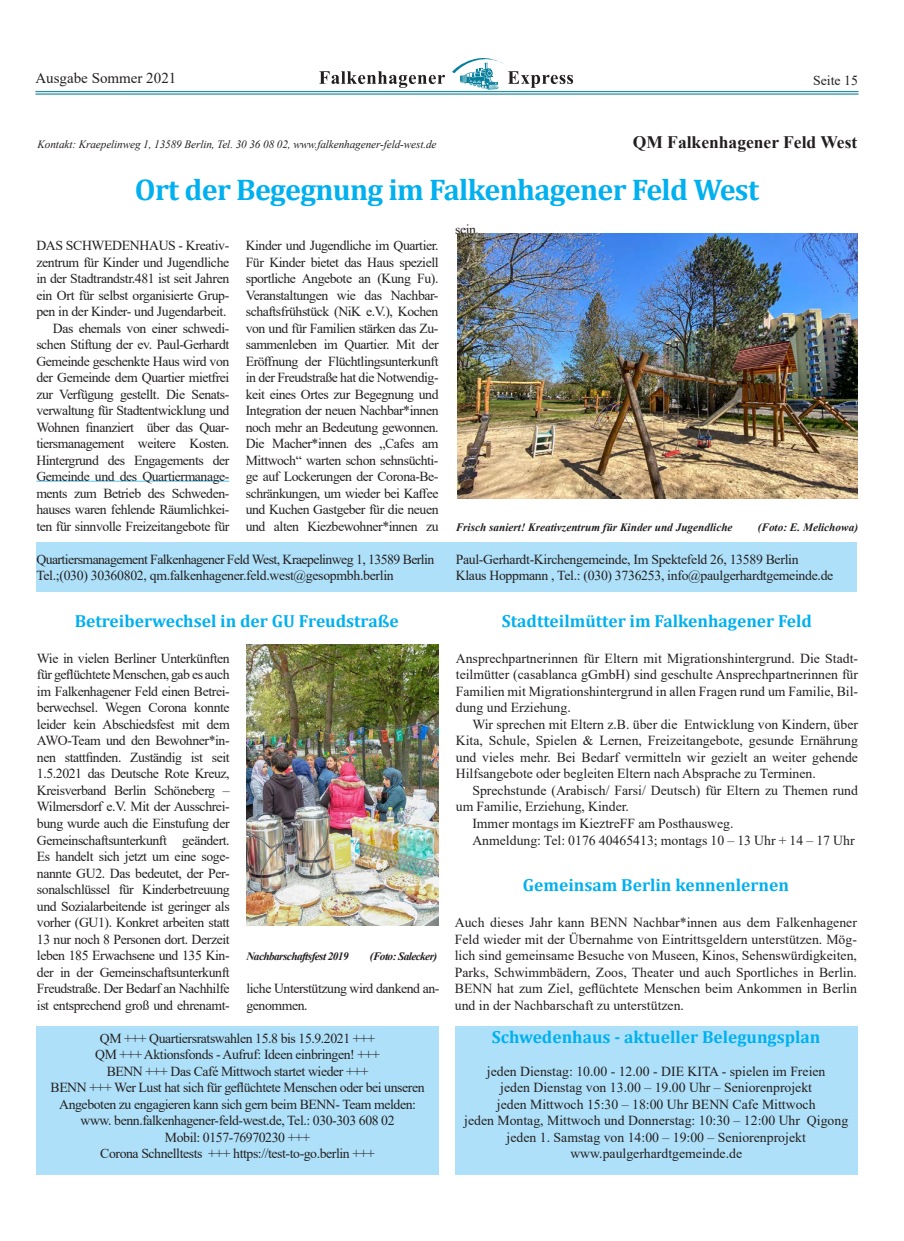
<style>
.page{position:relative;width:904px;height:1241px;background:#fff}
.page>*{position:absolute;margin:0;border:0;box-sizing:border-box;transform-origin:0 0}
.t1{font:700 30px "Cambria";letter-spacing:-.02em;color:#00b0ef}
.t2{font:700 17.5px "Cambria";color:#00b0ef}
.t3{font:700 17.5px "Times New Roman";color:#231f20}
.t4{font:15px "Times New Roman";color:#231f20}
.t5{font:13.75px/16.5px "Times New Roman";letter-spacing:-.03em;color:#231f20;text-align:justify}
.t6{font:13.75px/16.5px "Times New Roman";color:#231f20;text-align:center}
.t7{font:italic 11.25px "Times New Roman";letter-spacing:-.01em;color:#231f20}
.t8{font:italic 700 11.25px "Times New Roman";color:#231f20}
.t9{font:italic 700 11.25px "Times New Roman";letter-spacing:-.05em;color:#231f20}
</style>
<div class="page">
<hr style="left:35px;top:91px;width:823px;height:1px;background:#2a8fa4">
<hr style="left:35px;top:93px;width:823px;height:2px;background:#2a8fa4">
<svg style="left:319px;top:71px;width:126px;height:17px"></svg>
<svg style="left:452px;top:58px;width:121px;height:32px"></svg>
<div style="left:36px;top:542px;width:821px;height:49px;background:#aee1f9"></div>
<hr style="left:36px;top:480px;width:193px;height:2px;background:#72d1f6">
<div style="left:36px;top:1025px;width:402px;height:149px;background:#aee1f9"></div>
<img style="left:457px;top:234px;width:400px;height:264px">
<img style="left:247px;top:644px;width:191px;height:281px">
<div style="left:455px;top:1025px;width:402px;height:149px;background:#aee1f9"></div>
<p class="t4" style="left:35px;top:68px;width:142px">Ausgabe Sommer 2021</p>
<p class="t5" style="left:813px;top:72px;width:46px">Seite 15</p>
<p class="t7" style="left:38px;top:137px;width:400px">Kontakt: Kraepelinweg 1, 13589 Berlin, Tel. 30 36 08 02, www.falkenhagener-feld-west.de</p>
<p class="t3" style="left:632px;top:130px;width:226px">QM Falkenhagener Feld West</p>
<h1 class="t1" style="left:135px;top:169px;width:625px">Ort der Begegnung im Falkenhagener Feld West</h1>
<p class="t5" style="left:36px;top:237px;width:194px;text-align:right">DAS SCHWEDENHAUS - Kreativ&shy;zentrum für Kinder und Jugendliche in der Stadtrandstr.481 ist seit Jahren ein Ort für selbst organisierte Grup&shy;pen in der Kinder- und Jugendarbeit.<br>Das ehemals von einer schwedi&shy;schen Stiftung der ev. Paul-Gerhardt Gemeinde geschenkte Haus wird von der Gemeinde dem Quartier mietfrei zur Verfügung gestellt. Die Senats&shy;verwaltung für Stadtentwicklung und Wohnen finanziert über das Quar&shy;tiersmanagement weitere Kosten.<br>Hintergrund des Engagements der Gemeinde und des Quartiermanage&shy;ments zum Betrieb des Schweden&shy;hauses waren fehlende Räumlichkei&shy;ten für sinnvolle Freizeitangebote für</p>
<p class="t5" style="left:455px;top:220px;width:25px">sein.</p>
<p class="t5" style="left:246px;top:237px;width:194px">Kinder und Jugendliche im Quartier.<br>Für Kinder bietet das Haus speziell sportliche Angebote an (Kung Fu).<br>Veranstaltungen wie das Nachbar&shy;schaftsfrühstück (NiK e.V.), Kochen von und für Familien stärken das Zu&shy;sammenleben im Quartier. Mit der Eröffnung der Flüchtlingsunterkunft in der Freudstraße hat die Notwendig&shy;keit eines Ortes zur Begegnung und Integration der neuen Nachbar*innen noch mehr an Bedeutung gewonnen.<br>Die Macher*innen des „Cafes am Mittwoch“ warten schon sehnsüchti&shy;ge auf Lockerungen der Corona-Be&shy;schränkungen, um wieder bei Kaffee und Kuchen Gastgeber für die neuen und alten Kiezbewohner*innen zu</p>
<p class="t8" style="left:455px;top:519px;width:278px">Frisch saniert! Kreativzentrum für Kinder und Jugendliche</p>
<p class="t8" style="left:757px;top:519px;width:102px">(Foto: E. Melichowa)</p>
<p class="t5" style="left:36px;top:550px;width:399px">Quartiersmanagement Falkenhagener Feld West, Kraepelinweg 1, 13589 Berlin<br>Tel.;(030) 30360802, qm.falkenhagener.feld.west@gesopmbh.berlin</p>
<p class="t5" style="left:455px;top:550px;width:379px">Paul-Gerhardt-Kirchengemeinde, Im Spektefeld 26, 13589 Berlin<br>Klaus Hoppmann , Tel.: (030) 3736253, info@paulgerhardtgemeinde.de</p>
<p class="t2" style="left:75px;top:608px;width:325px">Betreiberwechsel in der GU Freudstraße</p>
<p class="t5" style="left:37px;top:649px;width:194px">Wie in vielen Berliner Unterkünften für geflüchtete Menschen, gab es auch im Falkenhagener Feld einen Betrei&shy;berwechsel. Wegen Corona konnte leider kein Abschiedsfest mit dem AWO-Team und den Bewohner*in&shy;nen stattfinden. Zuständig ist seit 1.5.2021 das Deutsche Rote Kreuz, Kreisverband Berlin Schöneberg – Wilmersdorf e.V. Mit der Ausschrei&shy;bung wurde auch die Einstufung der Gemeinschaftsunterkunft geändert.<br>Es handelt sich jetzt um eine soge&shy;nannte GU2. Das bedeutet, der Per&shy;sonalschlüssel für Kinderbetreuung und Sozialarbeitende ist geringer als vorher (GU1). Konkret arbeiten statt 13 nur noch 8 Personen dort. Derzeit leben 185 Erwachsene und 135 Kin&shy;der in der Gemeinschaftsunterkunft Freudstraße. Der Bedarf an Nachhilfe ist entsprechend groß und ehrenamt-</p>
<p class="t9" style="left:246px;top:948px;width:104px">Nachbarschaftsfest 2019</p>
<p class="t9" style="left:370px;top:948px;width:69px">(Foto: Salecker)</p>
<p class="t5" style="left:246px;top:979px;width:194px">liche Unterstützung wird dankend an&shy;genommen.</p>
<p class="t5" style="left:51px;top:1029px;width:375px;text-align:center">QM +++ Quartiersratswahlen 15.8 bis 15.9.2021 +++<br>QM +++ Aktionsfonds - Aufruf: Ideen einbringen! +++<br>BENN +++ Das Café Mittwoch startet wieder +++<br>BENN +++ Wer Lust hat sich für geflüchtete Menschen oder bei unseren Angeboten zu engagieren kann sich gern beim BENN- Team melden: www. benn.falkenhagener-feld-west.de, Tel.: 030-303 608 02<br>Mobil: 0157-76970230 +++<br>Corona Schnelltests +++ https://test-to-go.berlin +++</p>
<p class="t2" style="left:502px;top:608px;width:312px">Stadtteilmütter im Falkenhagener Feld</p>
<p class="t5" style="left:456px;top:649px;width:404px">Ansprechpartnerinnen für Eltern mit Migrationshintergrund. Die Stadt&shy;teilmütter (casablanca gGmbH) sind geschulte Ansprechpartnerinnen für Familien mit Migrationshintergrund in allen Fragen rund um Familie, Bil&shy;dung und Erziehung.</p>
<p class="t5" style="left:456px;top:715px;width:404px;text-indent:17px">Wir sprechen mit Eltern z.B. über die Entwicklung von Kindern, über Kita, Schule, Spielen &amp; Lernen, Freizeitangebote, gesunde Ernährung und vieles mehr. Bei Bedarf vermitteln wir gezielt an weiter gehende Hilfsangebote oder begleiten Eltern nach Absprache zu Terminen.</p>
<p class="t6" style="left:472px;top:781px;width:387px">Sprechstunde (Arabisch/ Farsi/ Deutsch) für Eltern zu Themen rund</p>
<p class="t6" style="left:456px;top:798px;width:175px">um Familie, Erziehung, Kinder.</p>
<p class="t6" style="left:472px;top:814px;width:263px">Immer montags im KieztreFF am Posthausweg.</p>
<p class="t6" style="left:472px;top:831px;width:384px">Anmeldung: Tel: 0176 40465413; montags 10 – 13 Uhr + 14 – 17 Uhr</p>
<p class="t2" style="left:523px;top:872px;width:267px">Gemeinsam Berlin kennenlernen</p>
<p class="t5" style="left:455px;top:913px;width:403px">Auch dieses Jahr kann BENN Nachbar*innen aus dem Falkenhagener Feld wieder mit der Übernahme von Eintrittsgeldern unterstützen. Mög&shy;lich sind gemeinsame Besuche von Museen, Kinos, Sehenswürdigkeiten, Parks, Schwimmbädern, Zoos, Theater und auch Sportliches in Berlin.<br>BENN hat zum Ziel, geflüchtete Menschen beim Ankommen in Berlin und in der Nachbarschaft zu unterstützen.</p>
<p class="t2" style="left:492px;top:1024px;width:330px">Schwedenhaus - aktueller Belegungsplan</p>
<p class="t6" style="left:464px;top:1062px;width:385px">jeden Dienstag: 10.00 - 12.00 - DIE KITA - spielen im Freien<br>jeden Dienstag von 13.00 – 19.00 Uhr – Seniorenprojekt<br>jeden Mittwoch 15:30 – 18:00 Uhr BENN Cafe Mittwoch<br>jeden Montag, Mittwoch und Donnerstag: 10:30 – 12:00 Uhr Qigong jeden 1. Samstag von 14:00 – 19:00 – Seniorenprojekt www.paulgerhardtgemeinde.de</p>
</div>
